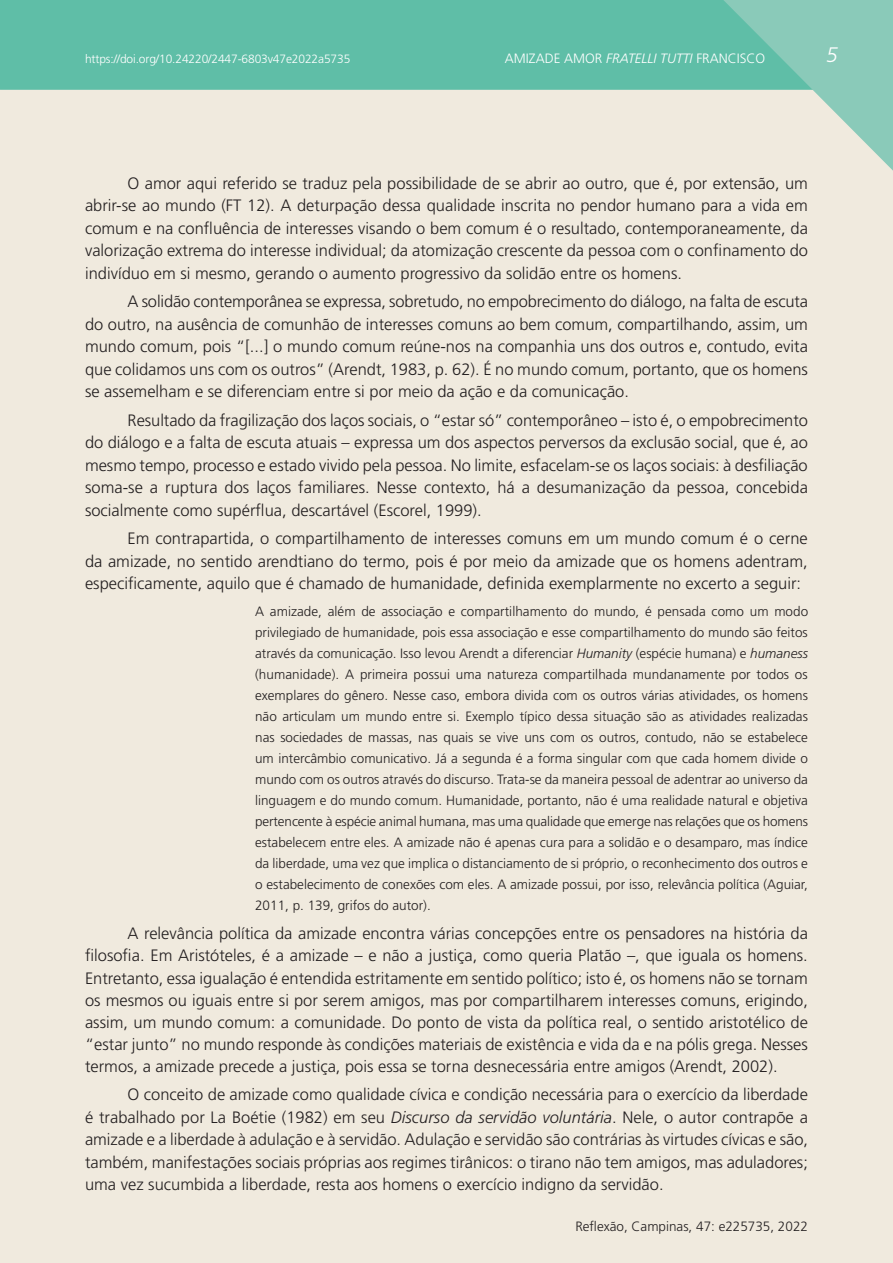
<style>
.page{position:relative;width:893px;height:1263px;background:#fff}
.page>*{position:absolute;margin:0;border:0;box-sizing:border-box;transform-origin:0 0}
.t1{font:italic 300 21px "Frutiger";color:#fff}
.P1{font:300 16.5px/22.5px "Frutiger";color:#231f20;text-align:justify}
.P1a{font:300 13.5px/21px "Frutiger";color:#231f20;text-align:justify}
.t2{font:300 13.5px "Frutiger";color:#fff}
.t3{font:300 12px "Frutiger";letter-spacing:-.01em;color:#fff}
.s1{font-style:italic}
</style>
<div class="page">
<div style="left:0;top:0;width:718px;height:90px;background:#5fbea7"></div>
<svg style="left:718px;top:0;width:175px;height:172px;background:#a9d4c4"></svg>
<p class="t3" style="left:85px;top:52px;width:267px">https://doi.org/10.24220/2447-6803v47e2022a5735</p>
<p class="t2" style="left:505px;top:50px;width:262px">AMIZADE AMOR <span class="s1">FRATELLI TUTTI</span> FRANCISCO</p>
<p class="t1" style="left:826px;top:43px;width:13px">5</p>
<p class="P1" style="left:85px;top:172px;width:724px;text-indent:43px">O amor aqui referido se traduz pela possibilidade de se abrir ao outro, que é, por extensão, um abrir-se ao mundo (FT 12). A deturpação dessa qualidade inscrita no pendor humano para a vida em comum e na confluência de interesses visando o bem comum é o resultado, contemporaneamente, da valorização extrema do interesse individual; da atomização crescente da pessoa com o confinamento do indivíduo em si mesmo, gerando o aumento progressivo da solidão entre os homens.</p>
<p class="P1" style="left:85px;top:291px;width:725px;text-indent:43px">A solidão contemporânea se expressa, sobretudo, no empobrecimento do diálogo, na falta de escuta do outro, na ausência de comunhão de interesses comuns ao bem comum, compartilhando, assim, um mundo comum, pois “[...] o mundo comum reúne-nos na companhia uns dos outros e, contudo, evita que colidamos uns com os outros” (Arendt, 1983, p. 62). É no mundo comum, portanto, que os homens se assemelham e se diferenciam entre si por meio da ação e da comunicação.</p>
<p class="P1" style="left:85px;top:409px;width:724px;text-indent:43px">Resultado da fragilização dos laços sociais, o “estar só” contemporâneo – isto é, o empobrecimento do diálogo e a falta de escuta atuais – expressa um dos aspectos perversos da exclusão social, que é, ao mesmo tempo, processo e estado vivido pela pessoa. No limite, esfacelam-se os laços sociais: à desfiliação soma-se a ruptura dos laços familiares. Nesse contexto, há a desumanização da pessoa, concebida socialmente como supérflua, descartável (Escorel, 1999).</p>
<p class="P1" style="left:85px;top:528px;width:724px;text-indent:43px">Em contrapartida, o compartilhamento de interesses comuns em um mundo comum é o cerne da amizade, no sentido arendtiano do termo, pois é por meio da amizade que os homens adentram, especificamente, aquilo que é chamado de humanidade, definida exemplarmente no excerto a seguir:</p>
<p class="P1a" style="left:255px;top:601px;width:555px">A amizade, além de associação e compartilhamento do mundo, é pensada como um modo privilegiado de humanidade, pois essa associação e esse compartilhamento do mundo são feitos através da comunicação. Isso levou Arendt a diferenciar <span class="s1">Humanity</span> (espécie humana) e <span class="s1">humaness </span>(humanidade). A primeira possui uma natureza compartilhada mundanamente por todos os exemplares do gênero. Nesse caso, embora divida com os outros várias atividades, os homens não articulam um mundo entre si. Exemplo típico dessa situação são as atividades realizadas nas sociedades de massas, nas quais se vive uns com os outros, contudo, não se estabelece um intercâmbio comunicativo. Já a segunda é a forma singular com que cada homem divide o mundo com os outros através do discurso. Trata-se da maneira pessoal de adentrar ao universo da linguagem e do mundo comum. Humanidade, portanto, não é uma realidade natural e objetiva pertencente à espécie animal humana, mas uma qualidade que emerge nas relações que os homens estabelecem entre eles. A amizade não é apenas cura para a solidão e o desamparo, mas índice da liberdade, uma vez que implica o distanciamento de si próprio, o reconhecimento dos outros e o estabelecimento de conexões com eles. A amizade possui, por isso, relevância política (Aguiar, 2011, p. 139, grifos do autor).</p>
<p class="P1" style="left:85px;top:922px;width:724px;text-indent:43px">A relevância política da amizade encontra várias concepções entre os pensadores na história da filosofia. Em Aristóteles, é a amizade – e não a justiça, como queria Platão –, que iguala os homens.<br>Entretanto, essa igualação é entendida estritamente em sentido político; isto é, os homens não se tornam os mesmos ou iguais entre si por serem amigos, mas por compartilharem interesses comuns, erigindo, assim, um mundo comum: a comunidade. Do ponto de vista da política real, o sentido aristotélico de “estar junto” no mundo responde às condições materiais de existência e vida da e na pólis grega. Nesses termos, a amizade precede a justiça, pois essa se torna desnecessária entre amigos (Arendt, 2002).</p>
<p class="P1" style="left:85px;top:1083px;width:725px;text-indent:43px">O conceito de amizade como qualidade cívica e condição necessária para o exercício da liberdade é trabalhado por La Boétie (1982) em seu <span class="s1">Discurso da servidão voluntária</span>. Nele, o autor contrapõe a amizade e a liberdade à adulação e à servidão. Adulação e servidão são contrárias às virtudes cívicas e são, também, manifestações sociais próprias aos regimes tirânicos: o tirano não tem amigos, mas aduladores; uma vez sucumbida a liberdade, resta aos homens o exercício indigno da servidão.</p>
<p class="P1a" style="left:575px;top:1215px;width:234px">Reflexão, Campinas, 47: e225735, 2022</p>
</div>
